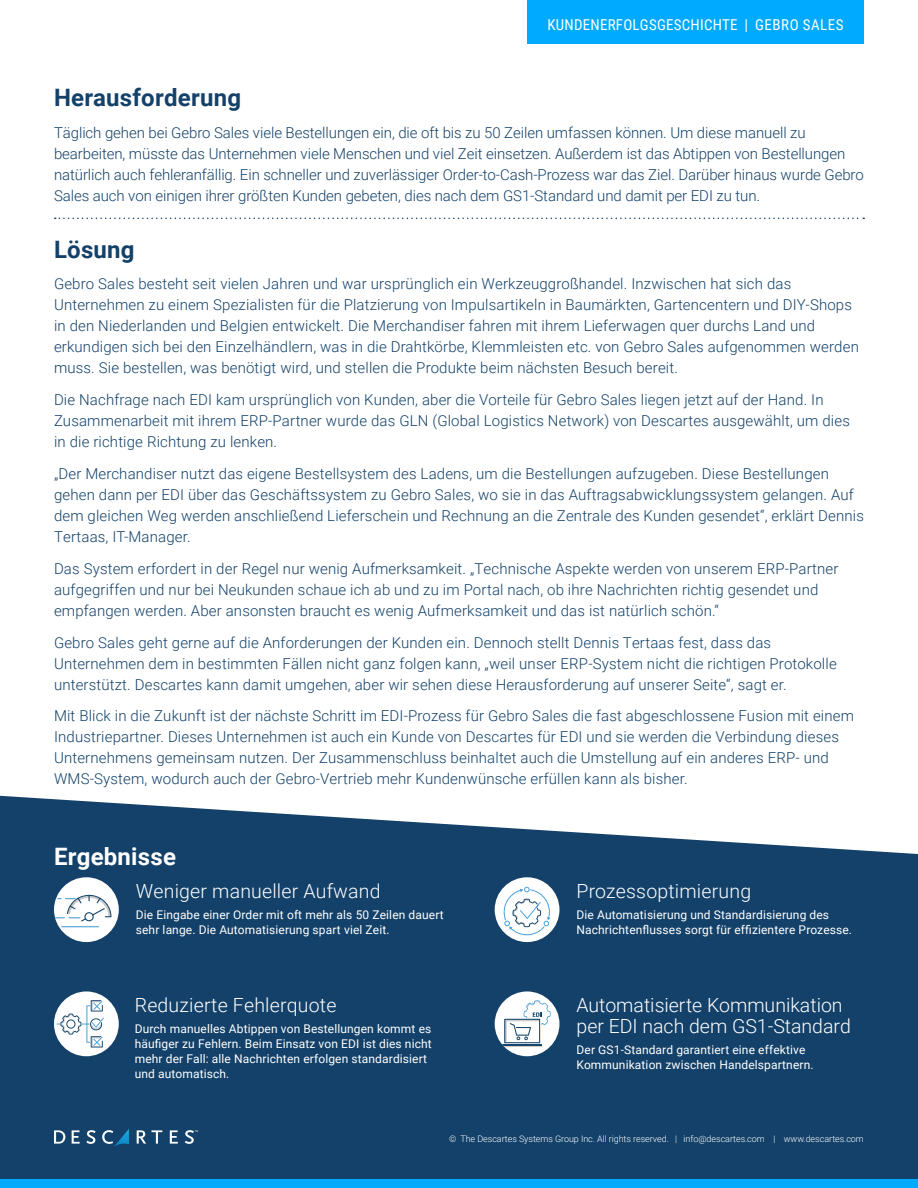
<style>
.page{position:relative;width:918px;height:1188px;background:#fff}
.page>*{position:absolute;margin:0;border:0;box-sizing:border-box;transform-origin:0 0}
.t1{font:700 24px "Roboto";letter-spacing:.01em;color:#134169}
.t2{font:700 24px "Roboto";letter-spacing:.01em;color:#fff}
.t3{font:300 19.5px/21px "Roboto";letter-spacing:.01em;color:#fff}
.t4{font:300 15px/21px "Roboto";letter-spacing:.01em;color:#134169}
.t5{font:15px "Roboto Condensed";letter-spacing:.015em;color:#fff}
.t6{font:12px/15px "Roboto";letter-spacing:.01em;color:#fff}
.t7{font:300 9px "Roboto";letter-spacing:-.005em;color:#fff}
</style>
<div class="page">
<svg style="left:0;top:796px;width:918px;height:383px;background:#254f74"></svg>
<svg style="left:55px;top:218px;width:809px;height:1px"></svg>
<div style="left:0;top:1179px;width:918px;height:9px;background:#0af"></div>
<svg style="left:72px;top:1130px;width:8px;height:14px"></svg>
<svg style="left:86px;top:1130px;width:10px;height:14px"></svg>
<svg style="left:102px;top:1129px;width:27px;height:18px"></svg>
<svg style="left:54px;top:1130px;width:11px;height:14px"></svg>
<svg style="left:137px;top:1130px;width:9px;height:14px"></svg>
<svg style="left:152px;top:1130px;width:10px;height:14px"></svg>
<svg style="left:170px;top:1130px;width:8px;height:14px"></svg>
<svg style="left:185px;top:1130px;width:13px;height:14px"></svg>
<div style="left:495px;top:877px;width:64px;height:65px;background:#fff;border-radius:50%"></div>
<div style="left:54px;top:877px;width:65px;height:65px;background:#fff;border-radius:50%"></div>
<div style="left:54px;top:991px;width:65px;height:65px;background:#fff;border-radius:50%"></div>
<svg style="left:57px;top:1000px;width:47px;height:48px"></svg>
<div style="left:527px;top:0;width:337px;height:43px;background:#0af"></div>
<div style="left:495px;top:991px;width:64px;height:65px;background:#fff;border-radius:50%"></div>
<hr style="left:502px;top:1045px;width:40px;height:2px;background:#ccc">
<hr style="left:502px;top:1044px;width:40px;height:1px;background:#15466b">
<svg style="left:504px;top:1000px;width:47px;height:43px"></svg>
<svg style="left:504px;top:887px;width:47px;height:48px"></svg>
<hr style="left:61px;top:926px;width:38px;height:1px;background:#479fd8">
<svg style="left:55px;top:893px;width:56px;height:28px"></svg>
<p class="t5" style="left:548px;top:14px;width:298px">KUNDENERFOLGSGESCHICHTE | GEBRO SALES</p>
<h1 class="t1" style="left:54px;top:81px;width:189px">Herausforderung</h1>
<p class="t4" style="left:54px;top:122px;width:811px">Täglich gehen bei Gebro Sales viele Bestellungen ein, die oft bis zu 50 Zeilen umfassen können. Um diese manuell zu bearbeiten, müsste das Unternehmen viele Menschen und viel Zeit einsetzen. Außerdem ist das Abtippen von Bestellungen natürlich auch fehleranfällig. Ein schneller und zuverlässiger Order-to-Cash-Prozess war das Ziel. Darüber hinaus wurde Gebro Sales auch von einigen ihrer größten Kunden gebeten, dies nach dem GS1-Standard und damit per EDI zu tun.</p>
<h1 class="t1" style="left:54px;top:232px;width:82px">Lösung</h1>
<p class="t4" style="left:54px;top:273px;width:806px">Gebro Sales besteht seit vielen Jahren und war ursprünglich ein Werkzeuggroßhandel. Inzwischen hat sich das Unternehmen zu einem Spezialisten für die Platzierung von Impulsartikeln in Baumärkten, Gartencentern und DIY-Shops in den Niederlanden und Belgien entwickelt. Die Merchandiser fahren mit ihrem Lieferwagen quer durchs Land und erkundigen sich bei den Einzelhändlern, was in die Drahtkörbe, Klemmleisten etc. von Gebro Sales aufgenommen werden muss. Sie bestellen, was benötigt wird, und stellen die Produkte beim nächsten Besuch bereit.</p>
<p class="t4" style="left:54px;top:389px;width:797px">Die Nachfrage nach EDI kam ursprünglich von Kunden, aber die Vorteile für Gebro Sales liegen jetzt auf der Hand. In<br>Zusammenarbeit mit ihrem ERP-Partner wurde das GLN (Global Logistics Network) von Descartes ausgewählt, um dies in die richtige Richtung zu lenken.</p>
<p class="t4" style="left:54px;top:463px;width:811px">„Der Merchandiser nutzt das eigene Bestellsystem des Ladens, um die Bestellungen aufzugeben. Diese Bestellungen gehen dann per EDI über das Geschäftssystem zu Gebro Sales, wo sie in das Auftragsabwicklungssystem gelangen. Auf dem gleichen Weg werden anschließend Lieferschein und Rechnung an die Zentrale des Kunden gesendet“, erklärt Dennis Tertaas, IT-Manager.</p>
<p class="t4" style="left:54px;top:557px;width:786px">Das System erfordert in der Regel nur wenig Aufmerksamkeit. „Technische Aspekte werden von unserem ERP-Partner aufgegriffen und nur bei Neukunden schaue ich ab und zu im Portal nach, ob ihre Nachrichten richtig gesendet und empfangen werden. Aber ansonsten braucht es wenig Aufmerksamkeit und das ist natürlich schön.“</p>
<p class="t4" style="left:54px;top:631px;width:784px">Gebro Sales geht gerne auf die Anforderungen der Kunden ein. Dennoch stellt Dennis Tertaas fest, dass das<br>Unternehmen dem in bestimmten Fällen nicht ganz folgen kann, „weil unser ERP-System nicht die richtigen Protokolle unterstützt. Descartes kann damit umgehen, aber wir sehen diese Herausforderung auf unserer Seite“, sagt er.</p>
<p class="t4" style="left:54px;top:705px;width:802px">Mit Blick in die Zukunft ist der nächste Schritt im EDI-Prozess für Gebro Sales die fast abgeschlossene Fusion mit einem Industriepartner. Dieses Unternehmen ist auch ein Kunde von Descartes für EDI und sie werden die Verbindung dieses Unternehmens gemeinsam nutzen. Der Zusammenschluss beinhaltet auch die Umstellung auf ein anderes ERP- und WMS-System, wodurch auch der Gebro-Vertrieb mehr Kundenwünsche erfüllen kann als bisher.</p>
<h1 class="t2" style="left:54px;top:839px;width:124px">Ergebnisse</h1>
<h2 class="t3" style="left:136px;top:880px;width:246px">Weniger manueller Aufwand</h2>
<p class="t6" style="left:136px;top:907px;width:309px">Die Eingabe einer Order mit oft mehr als 50 Zeilen dauert sehr lange. Die Automatisierung spart viel Zeit.</p>
<h2 class="t3" style="left:135px;top:994px;width:203px">Reduzierte Fehlerquote</h2>
<p class="t6" style="left:135px;top:1021px;width:299px">Durch manuelles Abtippen von Bestellungen kommt es häufiger zu Fehlern. Beim Einsatz von EDI ist dies nicht mehr der Fall: alle Nachrichten erfolgen standardisiert und automatisch.</p>
<h2 class="t3" style="left:577px;top:880px;width:176px">Prozessoptimierung</h2>
<p class="t6" style="left:577px;top:907px;width:277px">Die Automatisierung und Standardisierung des<br>Nachrichtenflusses sorgt für effizientere Prozesse.</p>
<h2 class="t3" style="left:577px;top:994px;width:276px">Automatisierte Kommunikation per EDI nach dem GS1-Standard</h2>
<p class="t6" style="left:577px;top:1042px;width:239px">Der GS1-Standard garantiert eine effektive<br>Kommunikation zwischen Handelspartnern.</p>
<p class="t7" style="left:449px;top:1132px;width:416px">© The Descartes Systems Group Inc. All rights reserved. | info@descartes.com | www.descartes.com</p>
</div>
